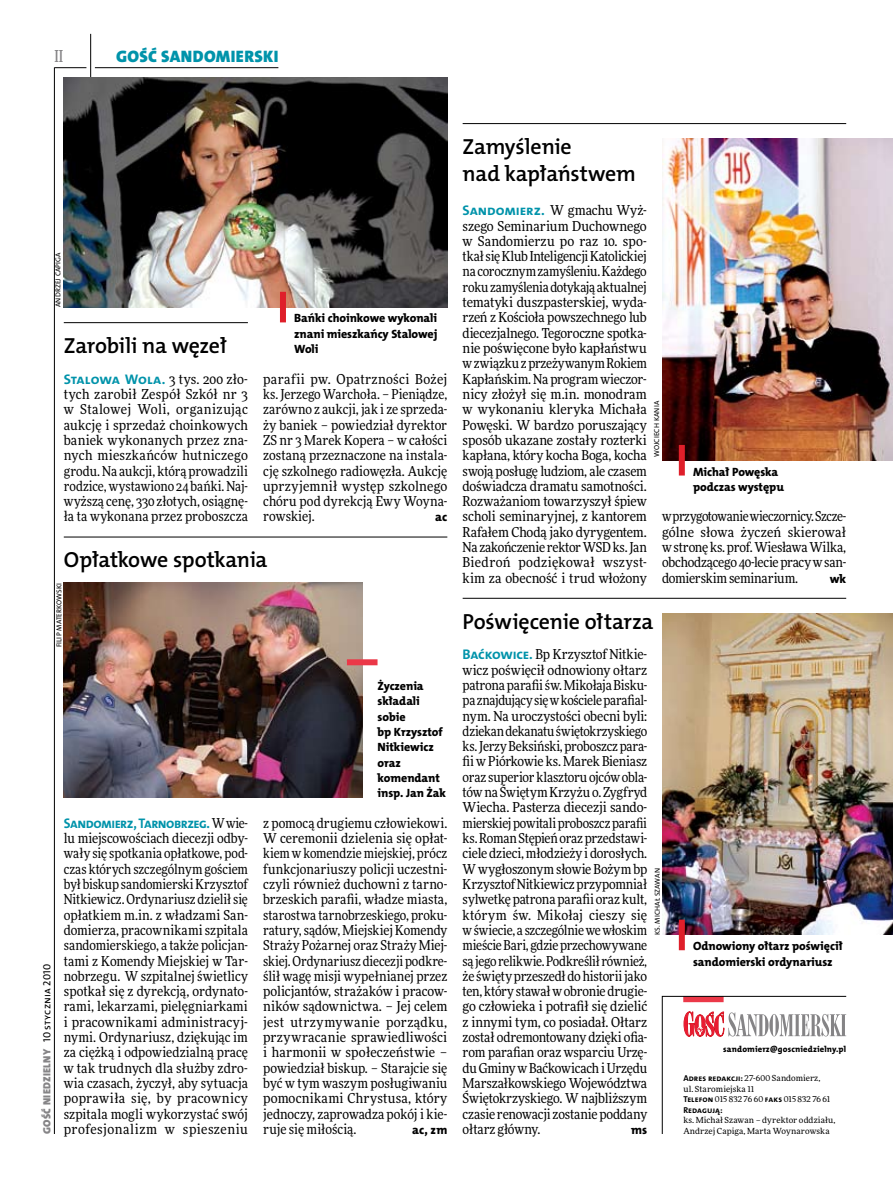
<style>
.page{position:relative;width:893px;height:1191px;background:#fff}
.page>*{position:absolute;margin:0;border:0;box-sizing:border-box;transform-origin:0 0}
.t1{font:21.9px/26.7px "The Mix HP6 Se Bld";letter-spacing:-.015em;color:#000}
.t2{font:16.65px "The Mix HP9 Blk";letter-spacing:.02em;color:#0093aa}
.t3{font:500 16.5px "Freeday Narrow";color:#858486;scale:.9 1}
.t4{font:13.95px "The Mix HP7 Bld";letter-spacing:-.03em;color:#0093aa}
.t5{font:13.95px "The Mix HP7 Bld";color:#0093aa}
.t6{font:13.95px "The Mix HP7 Bld";letter-spacing:-.01em;color:#0093aa}
.t7{font:13.65px/15.3px "Freeday Narrow News";color:#000;text-align:justify}
.t8{font:12.3px "The Mix HP8 Ex Bld";color:#000}
.t9{font:12px/15.3px "The Mix HP8 Ex Bld";letter-spacing:-.005em;color:#000}
.t10{font:10.5px "The Mix HP9 Blk";letter-spacing:.025em;color:#858486}
.t11{font:8.55px "The Mix HP8 Ex Bld";letter-spacing:.03em;color:#000}
.t12{font:8.55px "The Mix HP7 Bld";color:#000}
.t13{font:8.4px/10.5px "Freeday News";letter-spacing:.01em;color:#000}
.t14{font:7.2px "The Mix HP5 Plain";letter-spacing:.015em;color:#000}
.s1{font-family:"Freeday Narrow News";font-size:13.65px;color:#000}
.s2{font-family:"The Mix HP5 Plain";color:#000}
.s3{font-family:"The Mix HP7 Bld";font-size:13.95px;color:#0093aa}
.s4{font-family:"The Mix HP7 Bld";font-size:8.55px}
</style>
<div class="page">
<hr style="left:54px;top:67px;width:1px;height:1067px;background:#000">
<hr style="left:90px;top:34px;width:1px;height:43px;background:#000">
<hr style="left:54px;top:67px;width:32px;height:1px;background:#000">
<hr style="left:95px;top:67px;width:183px;height:1px;background:#000">
<hr style="left:463px;top:123px;width:383px;height:1px;background:#000">
<hr style="left:64px;top:537px;width:383px;height:1px;background:#000">
<hr style="left:463px;top:598px;width:383px;height:1px;background:#000">
<img style="left:64px;top:77px;width:383px;height:230px">
<img style="left:662px;top:139px;width:231px;height:321px">
<img style="left:662px;top:613px;width:231px;height:321px">
<img style="left:64px;top:583px;width:299px;height:214px">
<div style="left:280px;top:292px;width:6px;height:30px;background:#df1f2a"></div>
<div style="left:679px;top:445px;width:6px;height:30px;background:#df1f2a"></div>
<div style="left:679px;top:919px;width:6px;height:31px;background:#df1f2a"></div>
<svg style="left:662px;top:996px;width:185px;height:138px"></svg>
<hr style="left:64px;top:322px;width:184px;height:1px;background:#000">
<div style="left:347px;top:659px;width:31px;height:6px;background:#eb3848"></div>
<p class="t3" style="left:54px;top:46px;width:11px">II</p>
<p class="t2" style="left:116px;top:46px;width:164px">GOŚĆ SANDOMIERSKI</p>
<p class="t14" style="left:54px;top:307px;width:56px;rotate:-90deg">Andrzej Capiga</p>
<h1 class="t1" style="left:64px;top:332px;width:165px">Zarobili na węzeł</h1>
<p class="t5" style="left:64px;top:370px;width:186px">Stalowa Wola. <span class="s1">3 tys. 200 zło-</span></p>
<p class="t7" style="left:64px;top:386px;width:186px">tych zarobił Zespół Szkół nr 3 w Stalowej Woli, organizując aukcję i sprzedaż choinkowych baniek wykonanych przez zna&shy;nych mieszkańców hutniczego grodu. Na aukcji, którą prowadzili rodzice, wystawiono 24 bańki. Naj&shy;wyższą cenę, 330 złotych, osiągnę&shy;ła ta wykonana przez proboszcza</p>
<p class="t9" style="left:294px;top:311px;width:145px;text-align:justify">Bańki choinkowe wykonali znani mieszkańcy Stalowej Woli</p>
<p class="t7" style="left:263px;top:371px;width:186px">parafii pw. Opatrzności Bożej ks. Jerzego Warchoła. – Pieniądze, zarówno z aukcji, jak i ze sprzeda&shy;ży baniek – powiedział dyrektor ZS nr 3 Marek Kopera – w całości zostaną przeznaczone na instala&shy;cję szkolnego radiowęzła. Aukcję uprzyjemnił występ szkolnego chóru pod dyrekcją Ewy Woyna&shy;rowskiej.</p>
<p class="t8" style="left:435px;top:509px;width:14px">ac</p>
<h1 class="t1" style="left:64px;top:547px;width:205px">Opłatkowe spotkania</h1>
<p class="t14" style="left:55px;top:647px;width:66px;rotate:-90deg">Filip Materkowski</p>
<p class="t10" style="left:40px;top:1134px;width:171px;rotate:-90deg">GOŚĆ NIEDZIELNY <span class="s2">10 stycznia 2010</span></p>
<p class="t4" style="left:64px;top:814px;width:186px">Sandomierz, Tarnobrzeg. <span class="s1">W wie-</span></p>
<p class="t7" style="left:64px;top:830px;width:186px">lu miejscowościach diecezji odby&shy;wały się spotkania opłatkowe, pod&shy;czas których szczególnym gościem był biskup sandomierski Krzysztof Nitkiewicz. Ordynariusz dzieliłsię opłatkiem m.in. z władzami San&shy;domierza, pracownikami szpitala sandomierskiego, a także policjan&shy;tami z Komendy Miejskiej w Tar&shy;nobrzegu. W szpitalnej świetlicy spotkał się z dyrekcją, ordynato&shy;rami, lekarzami, pielęgniarkami i pracownikami administracyj&shy;nymi. Ordynariusz, dziękując im za ciężką i odpowiedzialną pracę w tak trudnych dla służby zdro&shy;wia czasach, życzył, aby sytuacja poprawiła się, by pracownicy szpitala mogli wykorzystać swój profesjonalizm w spieszeniu</p>
<p class="t9" style="left:378px;top:678px;width:70px">Życzenia składali sobie<br>bp Krzysztof<br>Nitkiewicz oraz komendant insp. Jan Żak</p>
<p class="t7" style="left:263px;top:815px;width:186px">z pomocą drugiemu człowiekowi.<br>W ceremonii dzielenia się opłat&shy;kiem w komendzie miejskiej, prócz funkcjonariuszy policji uczestni&shy;czyli również duchowni z tarno&shy;brzeskich parafii, władze miasta, starostwa tarnobrzeskiego, proku&shy;ratury, sądów, Miejskiej Komendy Straży Pożarnej oraz Straży Miej&shy;skiej. Ordynariusz diecezji podkre&shy;ślił wagę misji wypełnianej przez policjantów, strażaków i pracow&shy;ników sądownictwa. – Jej celem jest utrzymywanie porządku, przywracanie sprawiedliwości i harmonii w społeczeństwie – powiedział biskup. – Starajcie się być w tym waszym posługiwaniu pomocnikami Chrystusa, który jednoczy, zaprowadza pokój i kie&shy;ruje się miłością.</p>
<p class="t8" style="left:412px;top:1122px;width:37px">ac, zm</p>
<h1 class="t1" style="left:463px;top:133px;width:175px">Zamyślenie<br>nad kapłaństwem</h1>
<p class="t6" style="left:463px;top:201px;width:186px">Sandomierz. <span class="s1">W gmachu Wyż-</span></p>
<p class="t7" style="left:463px;top:218px;width:186px">szego Seminarium Duchownego w Sandomierzu po raz 10. spo&shy;tkałsię Klub Inteligencji Katolickiej na corocznym zamyśleniu. Każdego roku zamyślenia dotykają aktualnej tematyki duszpasterskiej, wyda&shy;rzeń z Kościoła powszechnego lub diecezjalnego. Tegoroczne spotka&shy;nie poświęcone było kapłaństwu wzwiązku zprzeżywanym Rokiem Kapłańskim. Na program wieczor&shy;nicy złożył się m.in. monodram w wykonaniu kleryka Michała Powęski. W bardzo poruszający sposób ukazane zostały rozterki kapłana, który kocha Boga, kocha swoją posługę ludziom, ale czasem doświadcza dramatu samotności.<br>Rozważaniom towarzyszył śpiew scholi seminaryjnej, z kantorem Rafałem Chodą jako dyrygentem.<br>Na zakończenie rektor WSD ks.Jan Biedroń podziękował wszyst&shy;kim za obecność i trud włożony</p>
<p class="t14" style="left:652px;top:457px;width:57px;rotate:-90deg">Wojciech Kania</p>
<p class="t9" style="left:693px;top:464px;width:92px">Michał Powęska podczas występu</p>
<p class="t7" style="left:662px;top:509px;width:186px">wprzygotowanie wieczornicy. Szcze&shy;gólne słowa życzeń skierował wstronę ks.prof.Wiesława Wilka, obchodzącego 40-lecie pracy wsan&shy;domierskim seminarium.</p>
<p class="t8" style="left:830px;top:570px;width:18px">wk</p>
<h1 class="t1" style="left:463px;top:608px;width:192px">Poświęcenie ołtarza</h1>
<p class="t7" style="left:463px;top:646px;width:186px"><span class="s3">Baćkowice.</span> Bp Krzysztof Nitkie&shy;wicz poświęcił odnowiony ołtarz patrona parafii św. Mikołaja Bisku&shy;pa znajdującysię wkościele parafial&shy;nym. Na uroczystości obecni byli: dziekan dekanatu świętokrzyskiego ks.Jerzy Beksiński, proboszcz para&shy;fii w Piórkowie ks. Marek Bieniasz oraz superior klasztoru ojców obla&shy;tów na Świętym Krzyżu o. Zygfryd Wiecha. Pasterza diecezji sando&shy;mierskiej powitali proboszcz parafii ks.Roman Stępień oraz przedstawi&shy;ciele dzieci, młodzieży i dorosłych.<br>W wygłoszonym słowie Bożym bp Krzysztof Nitkiewicz przypomniał sylwetkę patrona parafii oraz kult, którym św. Mikołaj cieszy się wświecie, a szczególnie wewłoskim mieście Bari, gdzie przechowywane są jego relikwie. Podkreślił również, że święty przeszedł do historii jako ten, który stawał wobronie drugie&shy;go człowieka i potrafił się dzielić z innymi tym, co posiadał. Ołtarz został odremontowany dzięki ofia&shy;rom parafian oraz wsparciu Urzę&shy;du Gminy wBaćkowicach i Urzędu Marszałkowskiego Województwa Świętokrzyskiego. W najbliższym czasie renowacji zostanie poddany ołtarz główny.</p>
<p class="t14" style="left:653px;top:935px;width:68px;rotate:-90deg">ks. Michał Szawan</p>
<p class="t8" style="left:631px;top:1122px;width:18px">ms</p>
<p class="t9" style="left:693px;top:938px;width:152px">Odnowiony ołtarz poświęcił sandomierski ordynariusz</p>
<p class="t11" style="left:723px;top:1043px;width:124px">sandomierz@goscniedzielny.pl</p>
<p class="t13" style="left:683px;top:1073px;width:148px"><span class="s4">Adres redakcji:</span> 27-600 Sandomierz, ul. Staromiejska 11<br><span class="s4">Telefon</span> 015 832 76 60 <span class="s4">faks</span> 015 832 76 61</p>
<p class="t12" style="left:683px;top:1104px;width:41px">Redagują:</p>
<p class="t13" style="left:683px;top:1115px;width:154px">ks. Michał Szawan – dyrektor oddziału,<br>Andrzej Capiga, Marta Woynarowska</p>
</div>
